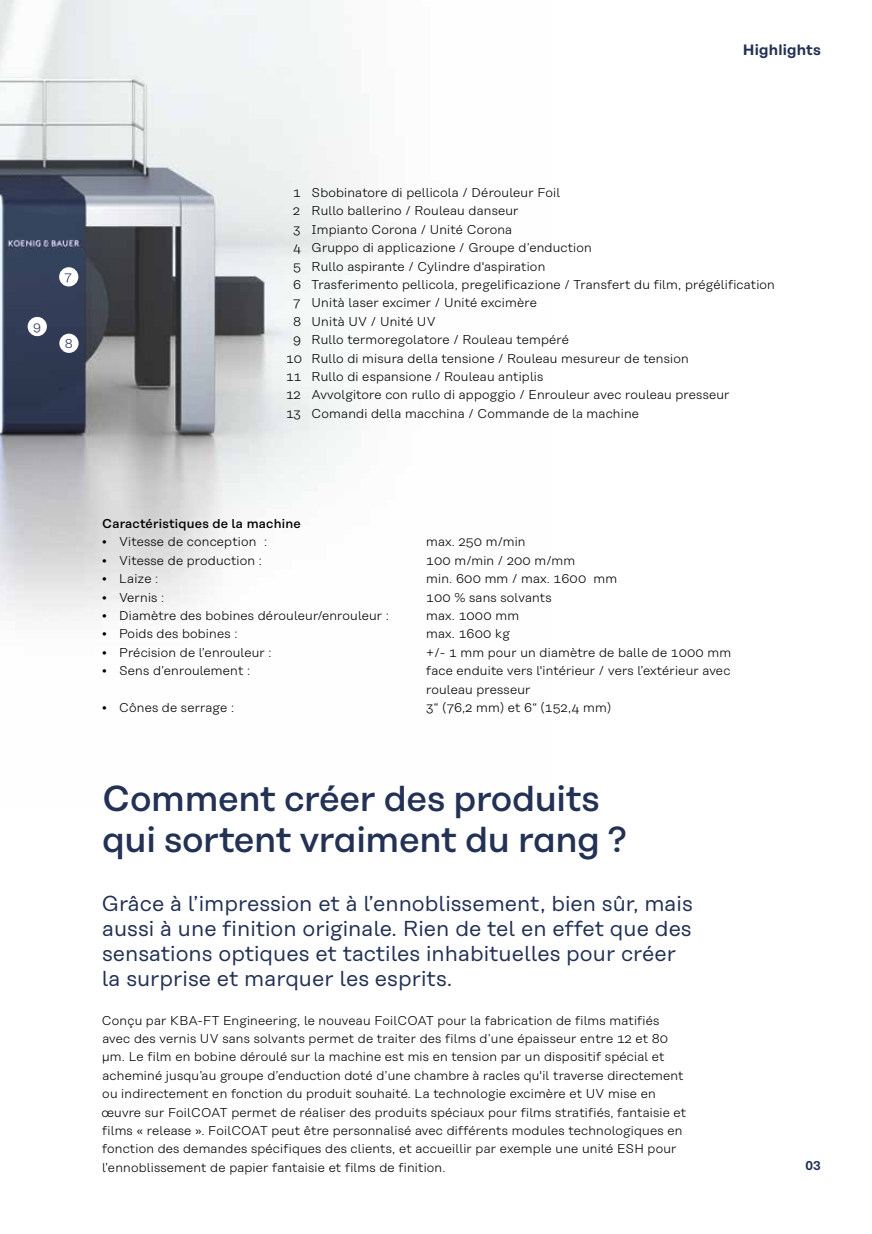
<style>
.page{position:relative;width:872px;height:1234px;background:#fff}
.page>*{position:absolute;margin:0;border:0;box-sizing:border-box;transform-origin:0 0}
.t1{font:500 36px/41.4px "Koenig&Bauer H";letter-spacing:-.01em;color:#223154}
.t2{font:21.6px/24.9px "Koenig&Bauer T";color:#223154}
.t3{font:600 15px "Koenig&Bauer H";letter-spacing:.015em;color:#223154}
.t4{font:300 12.75px/18.3px "Koenig&Bauer T";letter-spacing:.015em;color:#000}
.t5{font:500 12.75px "Koenig&Bauer T";letter-spacing:.015em;color:#000}
.t6{font:300 12.75px "Koenig&Bauer T";color:#223154}
.t7{font:600 12.75px "Koenig&Bauer H";color:#223154}
</style>
<div class="page">
<img style="left:0;top:0;width:370px;height:616px">
<div style="left:59px;top:267px;width:19px;height:19px;background:#fff;border-radius:50%"></div>
<div style="left:59px;top:333px;width:20px;height:20px;background:#fff;border-radius:50%"></div>
<div style="left:28px;top:317px;width:19px;height:19px;background:#fff;border-radius:50%"></div>
<p class="t3" style="left:742px;top:40px;width:80px">Highlights</p>
<p class="t6" style="left:33px;top:319px;width:9px">9</p>
<p class="t6" style="left:65px;top:269px;width:9px">7</p>
<p class="t6" style="left:65px;top:337px;width:10px">8</p>
<p class="t4" style="left:293px;top:183px;width:269px">1 Sbobinatore di pellicola / Dérouleur Foil</p>
<p class="t4" style="left:293px;top:202px;width:227px">2 Rullo ballerino / Rouleau danseur</p>
<p class="t4" style="left:293px;top:220px;width:221px">3 Impianto Corona / Unité Corona</p>
<p class="t4" style="left:293px;top:239px;width:300px">4 Gruppo di applicazione / Groupe d’enduction</p>
<p class="t4" style="left:293px;top:257px;width:254px">5 Rullo aspirante / Cylindre d'aspiration</p>
<p class="t4" style="left:293px;top:275px;width:483px">6 Trasferimento pellicola, pregelificazione / Transfert du film, prégélification</p>
<p class="t4" style="left:293px;top:294px;width:245px">7 Unità laser excimer / Unité excimère</p>
<p class="t4" style="left:293px;top:312px;width:144px">8 Unità UV / Unité UV</p>
<p class="t4" style="left:293px;top:330px;width:277px">9 Rullo termoregolatore / Rouleau tempéré</p>
<p class="t4" style="left:286px;top:349px;width:404px">10 Rullo di misura della tensione / Rouleau mesureur de tension</p>
<p class="t4" style="left:286px;top:367px;width:259px">11 Rullo di espansione / Rouleau antiplis</p>
<p class="t4" style="left:286px;top:386px;width:445px">12 Avvolgitore con rullo di appoggio / Enrouleur avec rouleau presseur</p>
<p class="t4" style="left:286px;top:404px;width:354px">13 Comandi della macchina / Commande de la machine</p>
<p class="t5" style="left:102px;top:516px;width:200px">Caractéristiques de la machine</p>
<p class="t4" style="left:102px;top:533px;width:167px">• Vitesse de conception :</p>
<p class="t4" style="left:426px;top:533px;width:101px">max. 250 m/min</p>
<p class="t4" style="left:102px;top:551px;width:161px">• Vitesse de production :</p>
<p class="t4" style="left:426px;top:551px;width:150px">100 m/min / 200 m/mm</p>
<p class="t4" style="left:102px;top:569px;width:58px">• Laize :</p>
<p class="t4" style="left:426px;top:569px;width:192px">min. 600 mm / max. 1600 mm</p>
<p class="t4" style="left:102px;top:588px;width:64px">• Vernis :</p>
<p class="t4" style="left:426px;top:588px;width:127px">100 % sans solvants</p>
<p class="t4" style="left:102px;top:606px;width:288px">• Diamètre des bobines dérouleur/enrouleur :</p>
<p class="t4" style="left:426px;top:606px;width:94px">max. 1000 mm</p>
<p class="t4" style="left:102px;top:624px;width:137px">• Poids des bobines :</p>
<p class="t4" style="left:426px;top:624px;width:85px">max. 1600 kg</p>
<p class="t4" style="left:102px;top:643px;width:171px">• Précision de l’enrouleur :</p>
<p class="t4" style="left:426px;top:643px;width:307px">+/- 1 mm pour un diamètre de balle de 1000 mm</p>
<p class="t4" style="left:102px;top:661px;width:150px">• Sens d’enroulement :</p>
<p class="t4" style="left:426px;top:661px;width:306px">face enduite vers l'intérieur / vers l’extérieur avec rouleau presseur</p>
<p class="t4" style="left:102px;top:698px;width:134px">• Cônes de serrage :</p>
<p class="t4" style="left:426px;top:698px;width:186px">3“ (76,2 mm) et 6“ (152,4 mm)</p>
<h1 class="t1" style="left:102px;top:777px;width:526px">Comment créer des produits qui sortent vraiment du rang ?</h1>
<h2 class="t2" style="left:101px;top:890px;width:593px">Grâce à l’impression et à l’ennoblissement, bien sûr, mais aussi à une finition originale. Rien de tel en effet que des sensations optiques et tactiles inhabituelles pour créer la surprise et marquer les esprits.</h2>
<p class="t4" style="left:101px;top:1010px;width:586px">Conçu par KBA-FT Engineering, le nouveau FoilCOAT pour la fabrication de films matifiés avec des vernis UV sans solvants permet de traiter des films d’une épaisseur entre 12 et 80 μm. Le film en bobine déroulé sur la machine est mis en tension par un dispositif spécial et acheminé jusqu’au groupe d’enduction doté d’une chambre à racles qu'il traverse directement ou indirectement en fonction du produit souhaité. La technologie excimère et UV mise en œuvre sur FoilCOAT permet de réaliser des produits spéciaux pour films stratifiés, fantaisie et films « release ». FoilCOAT peut être personnalisé avec différents modules technologiques en fonction des demandes spécifiques des clients, et accueillir par exemple une unité ESH pour l’ennoblissement de papier fantaisie et films de finition.</p>
<p class="t7" style="left:805px;top:1157px;width:17px">03</p>
</div>
